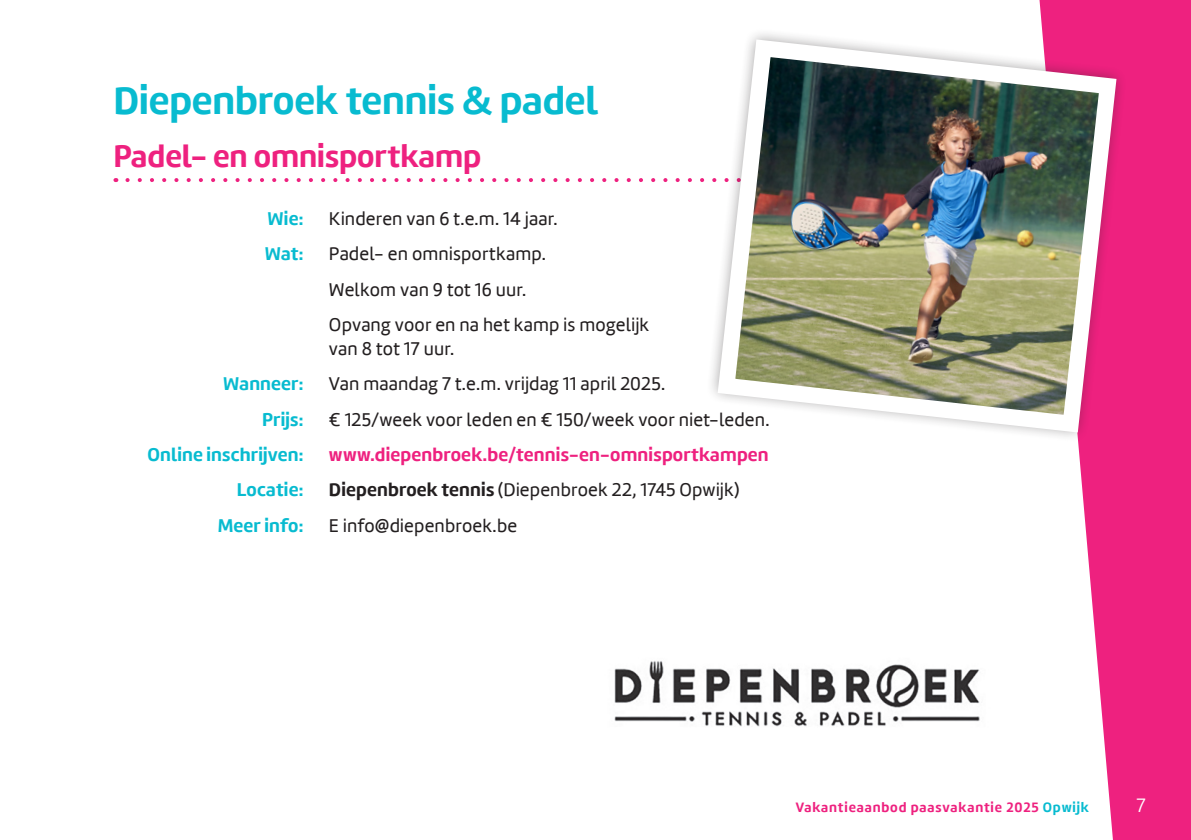
<style>
.page{position:relative;width:1191px;height:840px;background:#fff}
.page>*{position:absolute;margin:0;border:0;box-sizing:border-box;transform-origin:0 0}
.Titel3{font:700 40px "Marine";color:#08bbd0}
.Titel_KAMP{font:700 32px "Marine";color:#ee217f}
.t1{font:300 20px "Marine";color:#fff}
.lopende_tekst{font:19px/24px "Marine";letter-spacing:.01em;color:#231f20}
.lopende_tekst-2{font:700 19px "Marine";letter-spacing:.01em;color:#08bbd0}
.lopende_tekst-3{font:700 19px "Marine";letter-spacing:.01em;color:#ee217f}
.t2{font:700 14px "Marine";letter-spacing:.06em;color:#ee217f}
.s1{font-weight:700}
.s2{color:#08bbd0}
</style>
<div class="page">
<svg style="left:1039px;top:0;width:152px;height:839px;fill:#ee217f"></svg>
<svg style="left:127px;top:178px;width:576px;height:4px"></svg>
<img style="left:614px;top:661px;width:366px;height:66px">
<svg style="left:703px;top:25px;width:427px;height:422px"></svg>
<img style="left:709px;top:31px;width:416px;height:410px">
<p class="Titel3" style="left:113px;top:74px;width:486px">Diepenbroek tennis &amp; padel</p>
<p class="Titel_KAMP" style="left:113px;top:135px;width:369px">Padel- en omnisportkamp</p>
<p class="lopende_tekst-2" style="left:267px;top:206px;width:37px">Wie:</p>
<p class="lopende_tekst" style="left:329px;top:206px;width:230px">Kinderen van 6 t.e.m. 14 jaar.</p>
<p class="lopende_tekst-2" style="left:265px;top:241px;width:40px">Wat:</p>
<p class="lopende_tekst" style="left:329px;top:242px;width:218px">Padel- en omnisportkamp.</p>
<p class="lopende_tekst" style="left:329px;top:277px;width:199px">Welkom van 9 tot 16 uur.</p>
<p class="lopende_tekst" style="left:329px;top:312px;width:322px">Opvang voor en na het kamp is mogelijk van 8 tot 17 uur.</p>
<p class="lopende_tekst-2" style="left:223px;top:371px;width:82px">Wanneer:</p>
<p class="lopende_tekst" style="left:329px;top:372px;width:338px">Van maandag 7 t.e.m. vrijdag 11 april 2025.</p>
<p class="lopende_tekst-2" style="left:262px;top:406px;width:43px">Prijs:</p>
<p class="lopende_tekst" style="left:329px;top:407px;width:442px">€ 125/week voor leden en € 150/week voor niet-leden.</p>
<p class="lopende_tekst-2" style="left:147px;top:442px;width:157px">Online inschrijven:</p>
<p class="lopende_tekst-3" style="left:329px;top:442px;width:441px">www.diepenbroek.be/tennis-en-omnisportkampen</p>
<p class="lopende_tekst-2" style="left:237px;top:477px;width:68px">Locatie:</p>
<p class="lopende_tekst" style="left:329px;top:478px;width:412px"><span class="s1">Diepenbroek tennis</span> (Diepenbroek 22, 1745 Opwijk)</p>
<p class="lopende_tekst-2" style="left:218px;top:512px;width:87px">Meer info:</p>
<p class="lopende_tekst" style="left:329px;top:513px;width:190px">E info@diepenbroek.be</p>
<p class="t2" style="left:795px;top:797px;width:295px">Vakantieaanbod paasvakantie 2025 <span class="s2">Opwijk</span></p>
<p class="t1" style="left:1136px;top:792px;width:11px">7</p>
</div>
